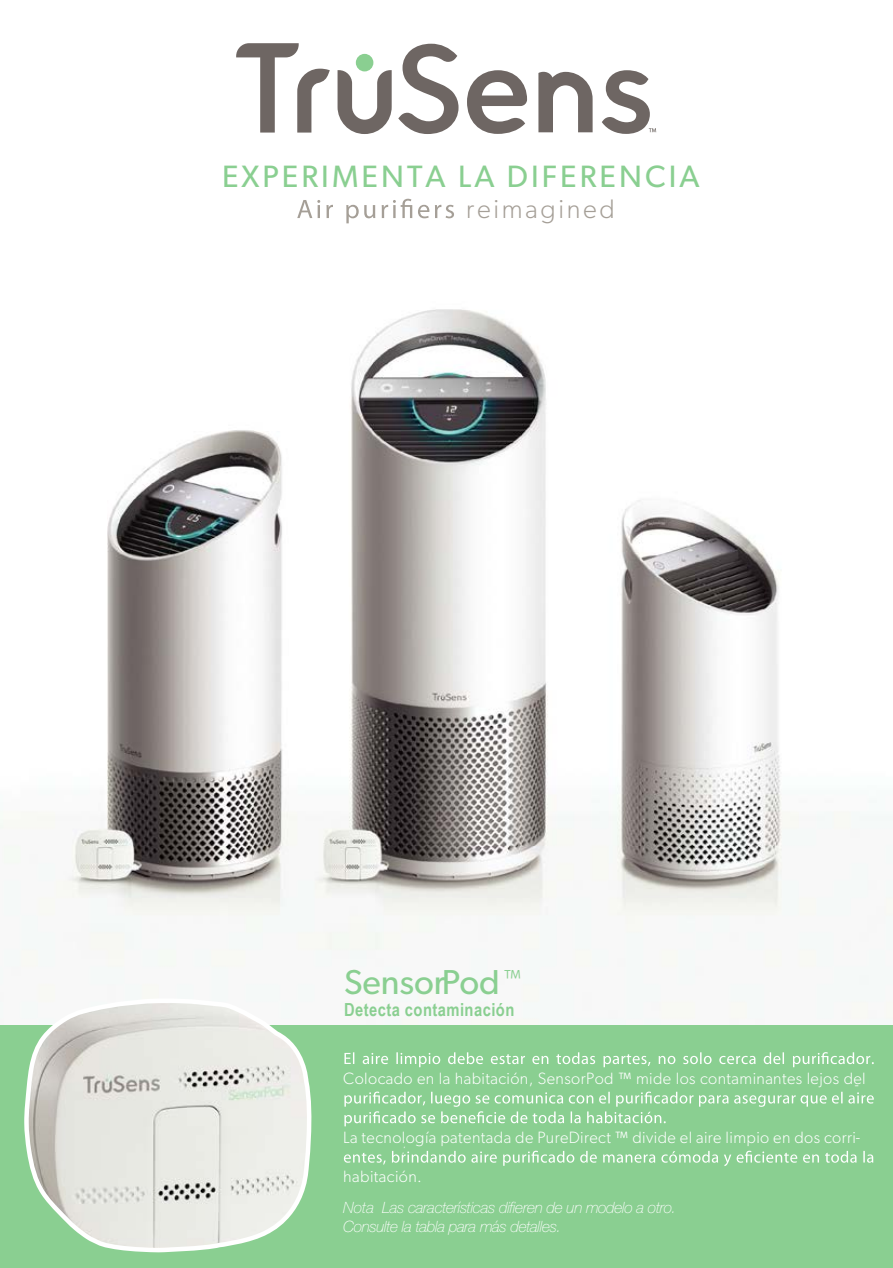
<style>
.page{position:relative;width:893px;height:1268px;background:#fff}
.page>*{position:absolute;margin:0;border:0;box-sizing:border-box;transform-origin:0 0}
.t1{font:34.65px "Gibson";color:#8acf91}
.t2{font:30.9px "Gibson";letter-spacing:.1em;color:#8acf91}
.t3{font:300 26.85px "Gibson";letter-spacing:.1em;color:#a59f97}
.t4{font:700 18px "Arial Narrow";letter-spacing:.025em;color:#8acf91}
.t5{font:300 16.35px "Gibson";letter-spacing:.025em;color:#fff}
.t6{font:italic 100 15.6px/18.8px "Helvetica Neue LT Std";letter-spacing:-.02em;color:#fff}
.t7{font:300 15px "Gibson";color:#fff}
.t8{font:italic 100 14.25px "Helvetica Neue LT Std";color:#fff}
</style>
<div class="page">
<img style="left:0;top:131px;width:893px;height:893px">
<svg style="left:398px;top:44px;width:60px;height:90px"></svg>
<svg style="left:467px;top:70px;width:60px;height:64px"></svg>
<svg style="left:236px;top:43px;width:94px;height:89px"></svg>
<svg style="left:538px;top:71px;width:55px;height:61px"></svg>
<div style="left:356px;top:54px;width:17px;height:17px;background:#8acf91;border-radius:50%"></div>
<svg style="left:338px;top:70px;width:54px;height:64px"></svg>
<svg style="left:602px;top:70px;width:54px;height:64px"></svg>
<svg style="left:297px;top:199px;width:157px;height:24px"></svg>
<div style="left:0;top:1024px;width:893px;height:243px;background:#8acf91"></div>
<svg style="left:344px;top:1052px;width:530px;height:14px"></svg>
<svg style="left:344px;top:1091px;width:530px;height:35px"></svg>
<svg style="left:344px;top:1150px;width:529px;height:15px"></svg>
<svg style="left:23px;top:998px;width:290px;height:255px"></svg>
<h2 class="t2" style="left:222px;top:157px;width:479px">EXPERIMENTA LA DIFERENCIA</h2>
<h3 class="t3" style="left:466px;top:192px;width:150px">reimagined</h3>
<h1 class="t1" style="left:344px;top:960px;width:179px">SensorPod <sup>™</sup></h1>
<p class="t4" style="left:344px;top:995px;width:172px">Detecta contaminación</p>
<p class="t5" style="left:343px;top:1067px;width:524px">Colocado en la habitación, SensorPod ™ mide los contaminantes lejos del</p>
<p class="t7" style="left:855px;top:1075px;width:5px">-</p>
<p class="t5" style="left:343px;top:1126px;width:518px">La tecnología patentada de PureDirect ™ divide el aire limpio en dos corri-</p>
<p class="t5" style="left:343px;top:1166px;width:80px">habitación.</p>
<p class="t8" style="left:402px;top:1140px;width:5px">:</p>
<p class="t6" style="left:343px;top:1198px;width:334px">Nota Las características difieren de un modelo a otro.<br>Consulte la tabla para más detalles.</p>
</div>
